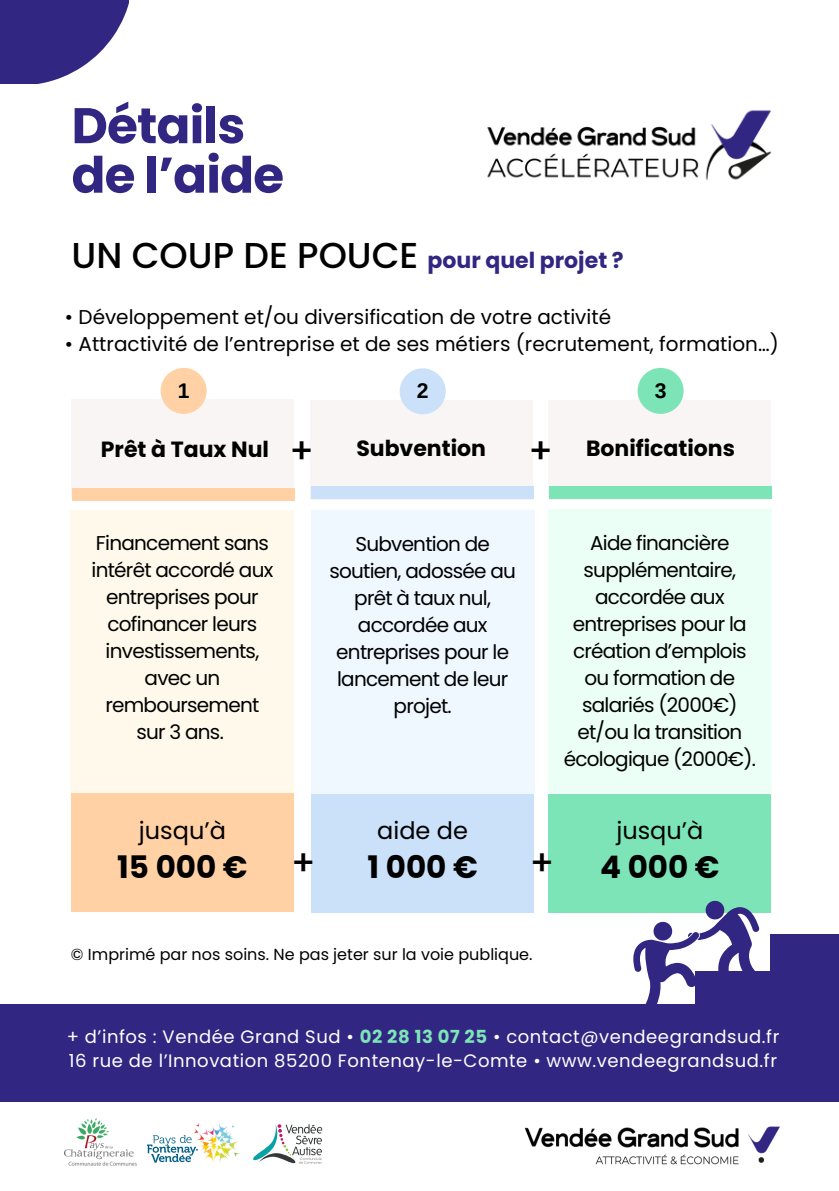
<style>
.page{position:relative;width:839px;height:1191px;background:#fff}
.page>*{position:absolute;margin:0;border:0;box-sizing:border-box;transform-origin:0 0}
.t1{font:700 50px/49.6px "Poppins";letter-spacing:-.015em;color:#312783}
.t2{font:500 36px "Poppins";color:#000}
.t3{font:500 35.2px "Poppins";color:#000}
.t4{font:700 31px "Poppins";color:#000}
.t5{font:24px "Poppins";color:#000}
.t6{font:700 22px "Poppins";color:#000}
.t7{font:700 22px "Poppins";color:#312783}
.t8{font:700 21.2px "Arimo";color:#000}
.t9{font:20px/27px "Poppins";letter-spacing:-.035em;color:#000;text-align:center}
.t10{font:20px "Poppins";color:#000}
.t11{font:18px/24px "Poppins";letter-spacing:.03em;color:#fff}
.t12{font:16px "Poppins";color:#000}
.s1{font-weight:700;color:#7de4b7}
</style>
<div class="page">
<div style="left:0;top:0;width:838px;height:1191px;background:#312783"></div>
<div style="left:0;top:1103px;width:838px;height:88px;background:#fff"></div>
<div style="left:0;top:84px;width:838px;height:920px;background:#fff"></div>
<svg style="left:38px;top:3px;width:91px;height:81px"></svg>
<div style="left:129px;top:0;width:709px;height:111px;background:#fff"></div>
<div style="left:71px;top:399px;width:223px;height:100px;background:#f8f5f4"></div>
<div style="left:548px;top:400px;width:223px;height:99px;background:#f8f5f4"></div>
<div style="left:71px;top:510px;width:223px;height:283px;background:#fef9ea"></div>
<div style="left:310px;top:400px;width:222px;height:99px;background:#f8f5f4"></div>
<div style="left:161px;top:368px;width:46px;height:46px;background:#ffd1a5;border-radius:50%"></div>
<div style="left:399px;top:368px;width:46px;height:46px;background:#cae1f9;border-radius:50%"></div>
<div style="left:637px;top:368px;width:46px;height:46px;background:#7de4b7;border-radius:50%"></div>
<div style="left:770px;top:935px;width:68px;height:138px;background:#312783"></div>
<div style="left:71px;top:794px;width:223px;height:118px;background:#ffd1a5"></div>
<div style="left:311px;top:510px;width:223px;height:284px;background:#eff7ff"></div>
<div style="left:311px;top:794px;width:223px;height:118px;background:#cae1f9"></div>
<div style="left:548px;top:509px;width:223px;height:284px;background:#ebfff6"></div>
<div style="left:548px;top:794px;width:223px;height:118px;background:#7de4b7"></div>
<svg style="left:634px;top:900px;width:127px;height:104px"></svg>
<div style="left:72px;top:488px;width:222px;height:12px;background:#ffd1a5"></div>
<div style="left:311px;top:486px;width:223px;height:13px;background:#cae1f9"></div>
<div style="left:549px;top:486px;width:223px;height:13px;background:#7de4b7"></div>
<div style="left:695px;top:971px;width:91px;height:42px;background:#312783"></div>
<img style="left:487px;top:110px;width:285px;height:70px">
<img style="left:524px;top:1126px;width:256px;height:39px">
<img style="left:148px;top:1123px;width:91px;height:40px">
<svg style="left:253px;top:1124px;width:69px;height:40px"></svg>
<img style="left:65px;top:1118px;width:72px;height:48px">
<h3 class="t1" style="left:72px;top:101px;width:214px">Détails de l’aide</h3>
<h3 class="t2" style="left:72px;top:230px;width:348px">UN COUP DE POUCE</h3>
<h3 class="t10" style="left:65px;top:303px;width:547px">• Développement et/ou diversification de votre activité</h3>
<h3 class="t10" style="left:65px;top:330px;width:715px">• Attractivité de l’entreprise et de ses métiers (recrutement, formation…)</h3>
<p class="t7" style="left:427px;top:245px;width:198px">pour quel projet ?</p>
<p class="t8" style="left:178px;top:379px;width:13px">1</p>
<h1 class="t8" style="left:417px;top:379px;width:13px">2</h1>
<h2 class="t8" style="left:654px;top:379px;width:13px">3</h2>
<h4 class="t6" style="left:101px;top:434px;width:170px">Prêt à Taux Nul</h4>
<h4 class="t6" style="left:356px;top:433px;width:131px">Subvention</h4>
<h4 class="t6" style="left:586px;top:432px;width:150px">Bonifications</h4>
<p class="t3" style="left:289px;top:426px;width:27px">+</p>
<h5 class="t3" style="left:528px;top:426px;width:27px">+</h5>
<p class="t9" style="left:91px;top:530px;width:183px">Financement sans intérêt accordé aux entreprises pour cofinancer leurs investissements, avec un remboursement sur 3 ans.</p>
<h3 class="t5" style="left:139px;top:814px;width:88px">jusqu’à</h3>
<h3 class="t4" style="left:117px;top:845px;width:132px">15 000 €</h3>
<h5 class="t9" style="left:329px;top:530px;width:188px">Subvention de soutien, adossée au prêt à taux nul, accordée aux entreprises pour le lancement de leur projet.</h5>
<p class="t9" style="left:564px;top:529px;width:193px">Aide financière supplémentaire, accordée aux entreprises pour la création d’emplois ou formation de salariés (2000€) et/ou la transition écologique (2000€).</p>
<p class="t5" style="left:377px;top:814px;width:92px">aide de</p>
<p class="t4" style="left:367px;top:846px;width:112px">1000€</p>
<h5 class="t3" style="left:290px;top:838px;width:27px">+</h5>
<h5 class="t3" style="left:529px;top:838px;width:27px">+</h5>
<p class="t5" style="left:616px;top:814px;width:88px">jusqu’à</p>
<p class="t4" style="left:600px;top:846px;width:121px">4000€</p>
<p class="t12" style="left:71px;top:943px;width:463px">© Imprimé par nos soins. Ne pas jeter sur la voie publique.</p>
<p class="t11" style="left:67px;top:1025px;width:714px">+ d’infos : Vendée Grand Sud • <span class="s1">02 28 13 07 25</span> • contact@vendeegrandsud.fr<br>16 rue de l’Innovation 85200 Fontenay-le-Comte • www.vendeegrandsud.fr</p>
</div>
